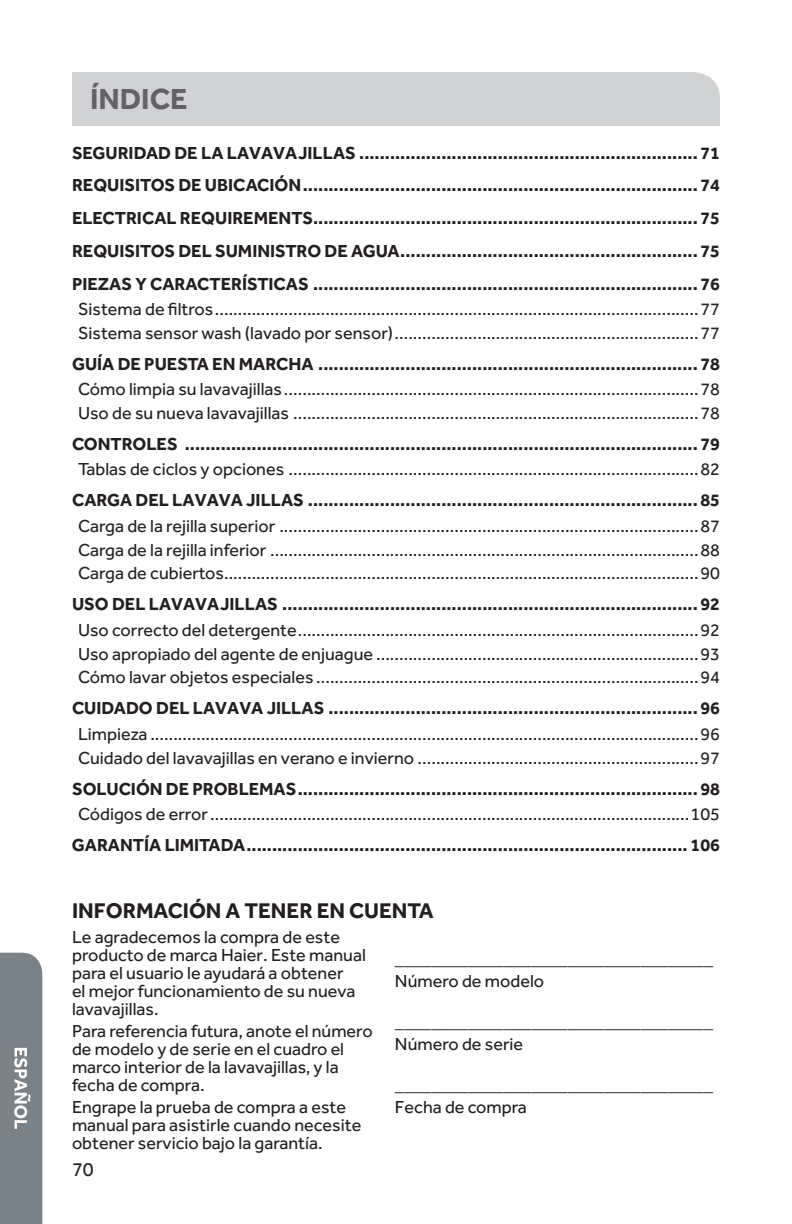
<style>
.page{position:relative;width:792px;height:1224px;background:#fff}
.page>*{position:absolute;margin:0;border:0;box-sizing:border-box;transform-origin:0 0}
.t1{font:700 30px "Effra";color:#636366}
.t2{font:700 22px "Effra";color:#231f20}
.t3{font:20px "Effra";color:#231f20}
.t4{font:18px/18px "Effra";color:#231f20}
.t5{font:700 18px/32.6px "Effra";color:#231f20;text-align:justify}
</style>
<div class="page">
<svg style="left:0;top:953px;width:42px;height:271px;background:#80878f"></svg>
<div style="left:72px;top:72px;width:648px;height:54px;background:#d1d2d4"></div>
<h1 class="t1" style="left:90px;top:81px;width:99px">ÍNDICE</h1>
<p class="t5" style="left:72px;top:136px;width:649px">SEGURIDAD DE LA LAVAVAJILLAS .................................................................. 71<br>REQUISITOS DE UBICACIÓN............................................................................. 74<br>ELECTRICAL REQUIREMENTS........................................................................... 75<br>REQUISITOS DEL SUMINISTRO DE AGUA.......................................................... 75<br>PIEZAS Y CARACTERÍSTICAS ........................................................................... 76</p>
<p class="t4" style="left:78px;top:297px;width:643px;line-height:23.8px">Sistema de filtros.........................................................................................................77<br>Sistema sensor wash (lavado por sensor)..................................................................77</p>
<p class="t5" style="left:72px;top:347px;width:649px">GUÍA DE PUESTA EN MARCHA .......................................................................... 78</p>
<p class="t4" style="left:78px;top:377px;width:643px;line-height:23.8px">Cómo limpia su lavavajillas..........................................................................................78<br>Uso de su nueva lavavajillas ........................................................................................78</p>
<p class="t5" style="left:72px;top:427px;width:649px">CONTROLES .................................................................................................... 79</p>
<p class="t4" style="left:78px;top:460px;width:643px">Tablas de ciclos y opciones .........................................................................................82</p>
<p class="t5" style="left:72px;top:484px;width:649px">CARGA DEL LAVAVA JILLAS ............................................................................ 85</p>
<p class="t4" style="left:78px;top:514px;width:643px;line-height:23.8px;text-align:justify">Carga de la rejilla superior ...........................................................................................87<br>Carga de la rejilla inferior .............................................................................................88<br>Carga de cubiertos.......................................................................................................90</p>
<p class="t5" style="left:72px;top:588px;width:649px">USO DEL LAVAVAJILLAS ................................................................................. 92</p>
<p class="t4" style="left:78px;top:618px;width:643px;line-height:23.8px;text-align:justify">Uso correcto del detergente.......................................................................................92<br>Uso apropiado del agente de enjuague ......................................................................93<br>Cómo lavar objetos especiales ...................................................................................94</p>
<p class="t5" style="left:72px;top:692px;width:649px">CUIDADO DEL LAVAVA JILLAS ........................................................................ 96</p>
<p class="t4" style="left:78px;top:722px;width:643px;line-height:23.8px">Limpieza .......................................................................................................................96<br>Cuidado del lavavajillas en verano e invierno .............................................................97</p>
<p class="t5" style="left:72px;top:772px;width:649px">SOLUCIÓN DE PROBLEMAS.............................................................................. 98</p>
<p class="t4" style="left:78px;top:805px;width:643px">Códigos de error........................................................................................................105</p>
<p class="t5" style="left:72px;top:828px;width:650px">GARANTÍA LIMITADA...................................................................................... 106</p>
<p class="t2" style="left:72px;top:897px;width:363px">INFORMACIÓN A TENER EN CUENTA</p>
<p class="t4" style="left:72px;top:928px;width:295px">Le agradecemos la compra de este producto de marca Haier. Este manual para el usuario le ayudará a obtener<br>el mejor funcionamiento de su nueva lavavajillas.</p>
<p class="t4" style="left:72px;top:1022px;width:302px">Para referencia futura, anote el número de modelo y de serie en el cuadro el marco interior de la lavavajillas, y la fecha de compra.</p>
<p class="t4" style="left:72px;top:1098px;width:291px">Engrape la prueba de compra a este manual para asistirle cuando necesite obtener servicio bajo la garantía.</p>
<p class="t4" style="left:395px;top:948px;width:320px;line-height:22px">___________________________________<br>Número de modelo</p>
<p class="t4" style="left:395px;top:1011px;width:320px;line-height:22px">___________________________________<br>Número de serie</p>
<p class="t4" style="left:395px;top:1074px;width:320px;line-height:22px">___________________________________<br>Fecha de compra</p>
<p class="t3" style="left:72px;top:1157px;width:23px">70</p>
</div>
